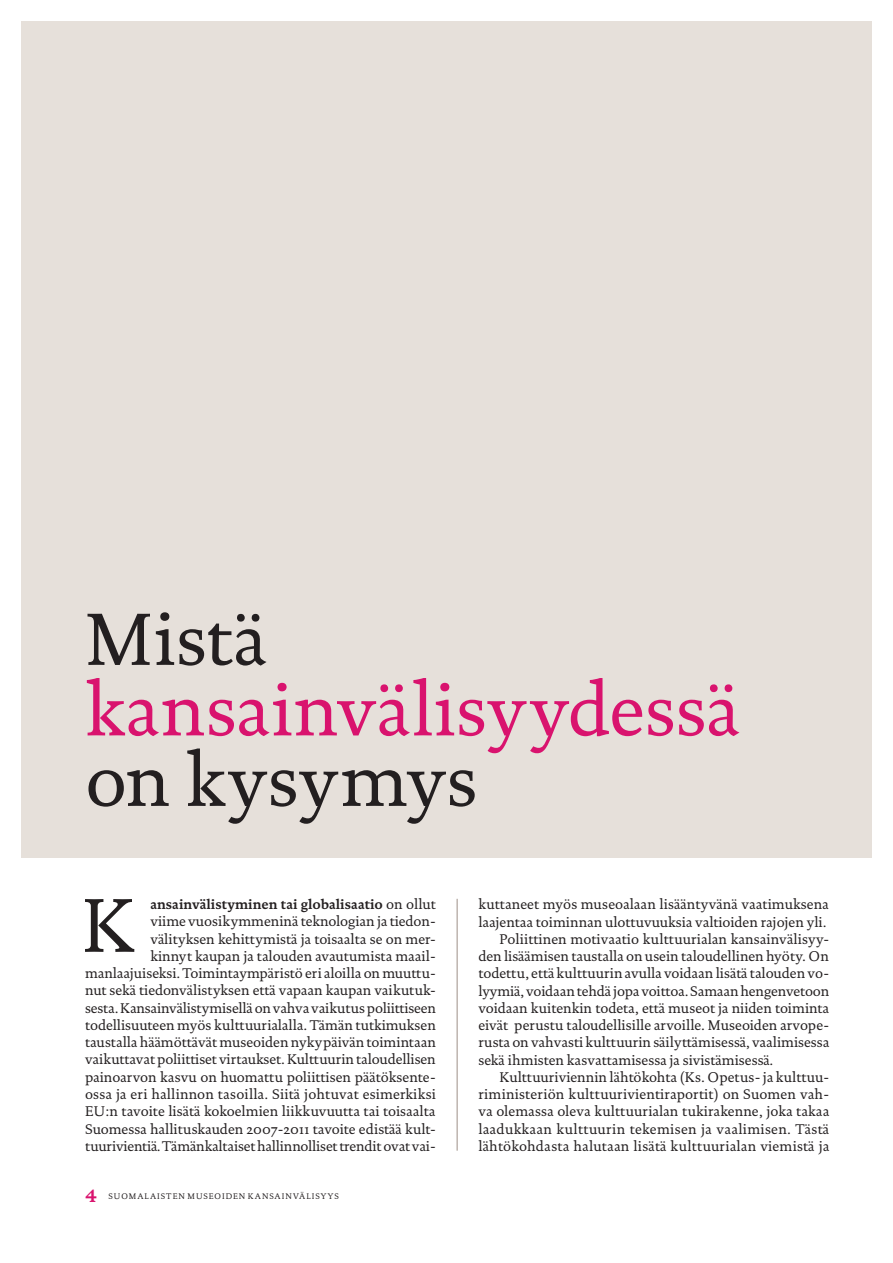
<style>
.page{position:relative;width:893px;height:1263px;background:#fff}
.page>*{position:absolute;margin:0;border:0;box-sizing:border-box;transform-origin:0 0}
.t1{font:77.4px "DTL Documenta ST";color:#231f20}
.t2{font:75px "DTL Documenta ST";color:#d9136e}
.t3{font:75px "DTL Documenta ST";color:#231f20}
.t4{font:14.25px/17.2px "DTL Documenta ST";color:#231f20;text-align:right}
.t5{font:14.25px "DTL Documenta ST";letter-spacing:.02em;color:#231f20}
.t6{font:700 13.5px "DTL Documenta ST";color:#231f20}
.t7{font:8.25px "DTL Documenta T Caps";letter-spacing:.115em;color:#231f20}
.s1{font-weight:400;font-size:14.25px}
.s2{font-family:"DTL Documenta T";font-weight:700;font-size:18px;color:#d9136e}
</style>
<div class="page">
<hr style="left:457px;top:899px;width:1px;height:252px;background:#9d9087">
<div style="left:21px;top:21px;width:851px;height:836px;background:#e6e0da"></div>
<h2 class="t3" style="left:85px;top:595px;width:183px">Mistä</h2>
<h2 class="t2" style="left:85px;top:666px;width:656px">kansainvälisyydessä</h2>
<h2 class="t3" style="left:85px;top:736px;width:394px">on kysymys</h2>
<h1 class="t1" style="left:82px;top:880px;width:55px">K</h1>
<p class="t6" style="left:150px;top:896px;width:287px">ansainvälistyminen tai globalisaatio <span class="s1">on ollut</span></p>
<p class="t4" style="left:85px;top:913px;width:352px">viime vuosikymmeninä teknologian ja tiedon&shy;välityksen kehittymistä ja toisaalta se on mer-<br>kinnyt kaupan ja talouden avautumista maail&shy;manlaajuiseksi. Toimintaympäristö eri aloilla on muuttu&shy;nut sekä tiedonvälistyksen että vapaan kaupan vaikutuk&shy;sesta. Kansainvälistymisellä on vahva vaikutus poliittiseen todellisuuteen myös kulttuurialalla. Tämän tutkimuksen taustalla häämöttävät museoiden nykypäivän toimintaan vaikuttavat poliittiset virtaukset. Kulttuurin taloudellisen painoarvon kasvu on huomattu poliittisen päätöksente&shy;ossa ja eri hallinnon tasoilla. Siitä johtuvat esimerkiksi EU:n tavoite lisätä kokoelmien liikkuvuutta tai toisaalta Suomessa hallituskauden 2007-2011 tavoite edistää kult&shy;tuurivientiä. Tämänkaltaiset hallinnolliset trendit ovat vai-</p>
<p class="t7" style="left:85px;top:1192px;width:255px"><span class="s2">4</span> SUOMALAISTEN MUSEOIDEN KANSAINVÄLISYYS</p>
<p class="t4" style="left:478px;top:896px;width:352px">kuttaneet myös museoalaan lisääntyvänä vaatimuksena</p>
<p class="t4" style="left:478px;top:913px;width:349px">laajentaa toiminnan ulottuvuuksia valtioiden rajojen yli.</p>
<p class="t4" style="left:500px;top:930px;width:331px">Poliittinen motivaatio kulttuurialan kansainvälisyy-</p>
<p class="t4" style="left:478px;top:947px;width:352px">den lisäämisen taustalla on usein taloudellinen hyöty. On</p>
<p class="t4" style="left:478px;top:965px;width:352px">todettu, että kulttuurin avulla voidaan lisätä talouden vo-</p>
<p class="t4" style="left:478px;top:982px;width:352px">lyymiä, voidaan tehdä jopa voittoa. Samaan hengenvetoon</p>
<p class="t4" style="left:478px;top:999px;width:352px">voidaan kuitenkin todeta, että museot ja niiden toiminta</p>
<p class="t4" style="left:478px;top:1016px;width:352px">eivät perustu taloudellisille arvoille. Museoiden arvope-</p>
<p class="t4" style="left:478px;top:1034px;width:352px">rusta on vahvasti kulttuurin säilyttämisessä, vaalimisessa</p>
<p class="t4" style="left:478px;top:1051px;width:296px">sekä ihmisten kasvattamisessa ja sivistämisessä.</p>
<p class="t4" style="left:500px;top:1068px;width:331px">Kulttuuriviennin lähtökohta (Ks. Opetus- ja kulttuu-</p>
<p class="t4" style="left:478px;top:1085px;width:352px">riministeriön kulttuurivientiraportit) on Suomen vah-</p>
<p class="t4" style="left:478px;top:1103px;width:352px">va olemassa oleva kulttuurialan tukirakenne, joka takaa</p>
<p class="t5" style="left:478px;top:1120px;width:352px">laadukkaan kulttuurin tekemisen ja vaalimisen. Tästä</p>
<p class="t4" style="left:478px;top:1137px;width:352px">lähtökohdasta halutaan lisätä kulttuurialan viemistä ja</p>
</div>
